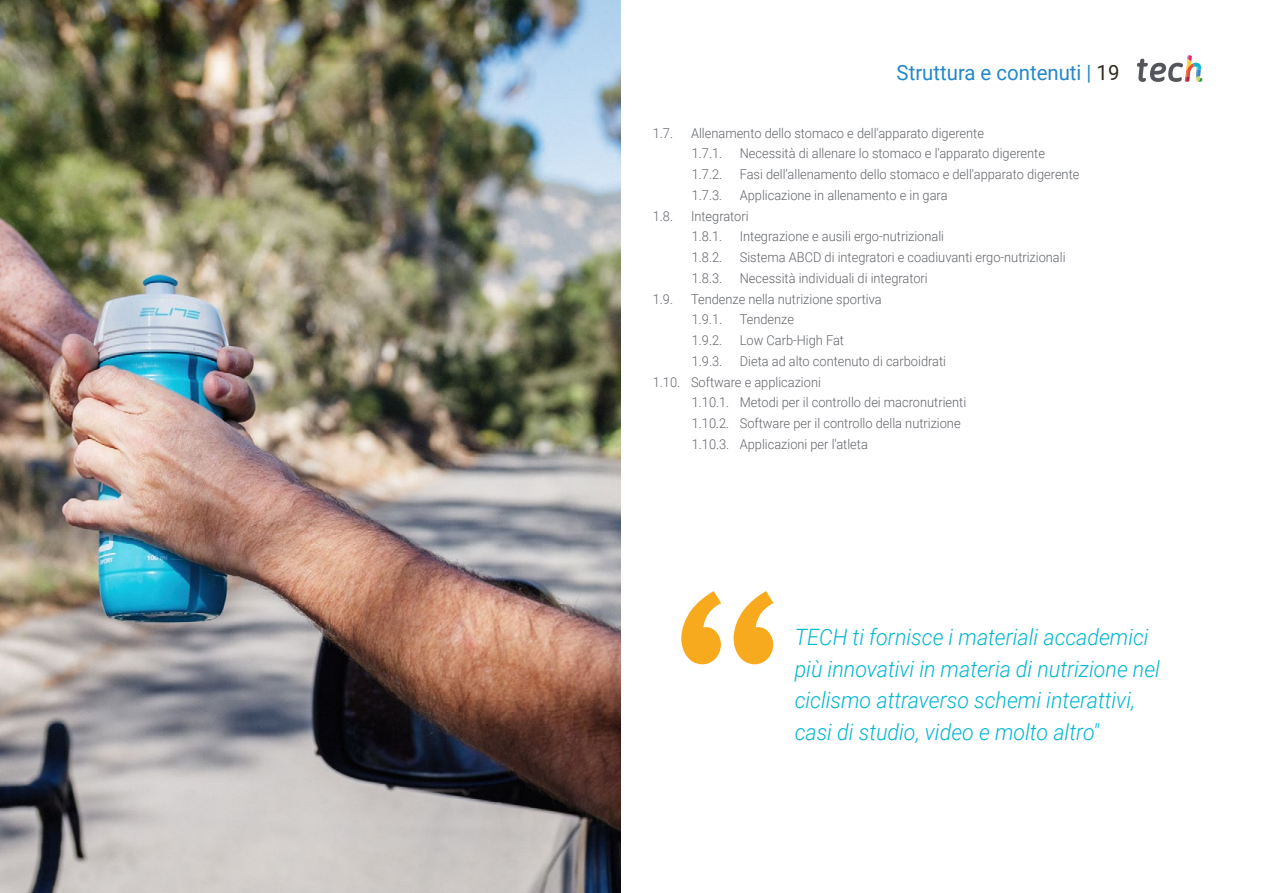
<style>
.page{position:relative;width:1263px;height:893px;background:#fff}
.page>*{position:absolute;margin:0;border:0;box-sizing:border-box;transform-origin:0 0}
.t1{font:italic 300 22.5px/31.5px "Roboto";color:#00b7d1;scale:.95 1}
.t2{font:21px "Roboto";color:#2488c9}
.t3{font:300 13.5px/20.7px "Roboto";color:#61646a;scale:.95 1}
.s1{color:#312e20}
</style>
<div class="page">
<img style="left:0;top:0;width:621px;height:893px">
<svg style="left:1137px;top:55px;width:65px;height:27px"></svg>
<svg style="left:681px;top:591px;width:92px;height:73px"></svg>
<h2 class="t2" style="left:897px;top:57px;width:224px">Struttura e contenuti | <span class="s1">19</span></h2>
<p class="t3" style="left:653px;top:122px;width:23px">1.7.</p>
<p class="t3" style="left:691px;top:122px;width:310px">Allenamento dello stomaco e dell'apparato digerente<br>1.7.1.</p>
<p class="t3" style="left:740px;top:143px;width:323px">Necessità di allenare lo stomaco e l'apparato digerente</p>
<p class="t3" style="left:692px;top:164px;width:34px">1.7.2.</p>
<p class="t3" style="left:740px;top:164px;width:359px">Fasi dell’allenamento dello stomaco e dell'apparato digerente</p>
<p class="t3" style="left:692px;top:184px;width:34px">1.7.3.</p>
<p class="t3" style="left:740px;top:184px;width:220px">Applicazione in allenamento e in gara</p>
<p class="t3" style="left:653px;top:205px;width:23px">1.8.</p>
<p class="t3" style="left:691px;top:205px;width:62px">Integratori<br>1.8.1.</p>
<p class="t3" style="left:740px;top:226px;width:217px">Integrazione e ausili ergo-nutrizionali</p>
<p class="t3" style="left:692px;top:247px;width:34px">1.8.2.</p>
<p class="t3" style="left:740px;top:247px;width:344px">Sistema ABCD di integratori e coadiuvanti ergo-nutrizionali</p>
<p class="t3" style="left:692px;top:267px;width:34px">1.8.3.</p>
<p class="t3" style="left:740px;top:267px;width:199px">Necessità individuali di integratori</p>
<p class="t3" style="left:653px;top:288px;width:23px">1.9.</p>
<p class="t3" style="left:691px;top:288px;width:202px">Tendenze nella nutrizione sportiva<br>1.9.1.</p>
<p class="t3" style="left:740px;top:309px;width:59px">Tendenze</p>
<p class="t3" style="left:692px;top:330px;width:34px">1.9.2.</p>
<p class="t3" style="left:740px;top:330px;width:111px">Low Carb-High Fat</p>
<p class="t3" style="left:692px;top:350px;width:34px">1.9.3.</p>
<p class="t3" style="left:653px;top:350px;width:310px;text-indent:87px">Dieta ad alto contenuto di carboidrati<br>1.10. Software e applicazioni</p>
<p class="t3" style="left:692px;top:392px;width:290px">1.10.1. Metodi per il controllo dei macronutrienti<br>1.10.2. Software per il controllo della nutrizione<br>1.10.3. Applicazioni per l'atleta</p>
<h1 class="t1" style="left:795px;top:620px;width:386px">TECH ti fornisce i materiali accademici più innovativi in materia di nutrizione nel ciclismo attraverso schemi interattivi, casi di studio, video e molto altro"</h1>
</div>
